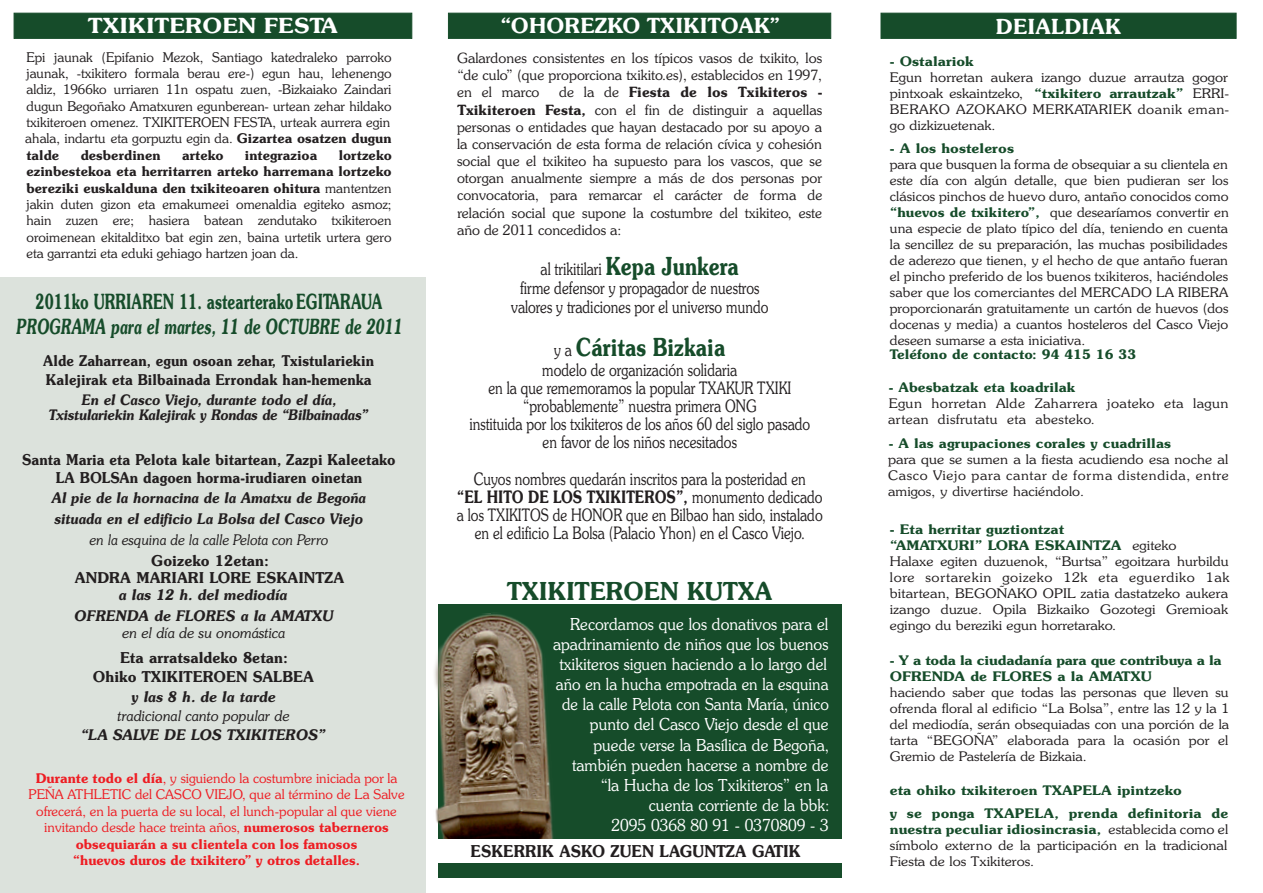
<style>
.page{position:relative;width:1263px;height:893px;background:#fff}
.page>*{position:absolute;margin:0;border:0;box-sizing:border-box;transform-origin:0 0}
.t1{font:600 25.05px "Souvenir IT Cby BT";color:#164c2a;scale:.8 1}
.t2{font:600 25.05px "Souvenir IT Cby BT";color:#164c2a;scale:.95 1}
.t3{font:600 21.15px "Souvenir IT Cby BT";color:#164c2a;scale:.68 1}
.t4{font:italic 600 21.15px "Souvenir IT Cby BT";color:#164c2a;scale:.68 1}
.t5{font:600 21px "Souvenir IT Cby BT";letter-spacing:.01em;color:#fff}
.t6{font:600 21px "Souvenir IT Cby BT";letter-spacing:.01em;color:#fff;scale:1.1 1}
.t7{font:300 17.25px/18.1px "Souvenir IT Cby BT";color:#231f20;scale:.8 1}
.t8{font:300 16.65px/20.1px "Souvenir IT Cby BT";color:#fff;text-align:right;scale:.95 1}
.t9{font:600 16.5px "Souvenir IT Cby BT";color:#231f20;scale:.93 1}
.t10{font:600 15.15px/18.5px "Souvenir IT Cby BT";color:#231f20;text-align:center;scale:.92 1}
.t11{font:600 15.15px/16.8px "Souvenir IT Cby BT";color:#231f20;text-align:center}
.t12{font:600 15px/18.3px "Souvenir IT Cby BT";color:#231f20;scale:.92 1}
.t13{font:italic 600 14.85px/20.5px "Souvenir IT Cby BT";color:#231f20;text-align:center}
.t14{font:italic 600 14.85px/21px "Souvenir IT Cby BT";color:#231f20;scale:.92 1}
.t15{font:italic 300 14.85px "Souvenir IT Cby BT";color:#231f20}
.t16{font:italic 300 14.85px "Souvenir IT Cby BT";color:#231f20;scale:.92 1}
.t17{font:italic 600 14.7px/15.3px "Souvenir IT Cby BT";letter-spacing:-.015em;color:#231f20;text-align:center;scale:.92 1}
.t18{font:300 14.25px/17.2px "Souvenir IT Cby BT";color:#231f20;text-align:justify}
.t19{font:300 13.5px/16.4px "Souvenir IT Cby BT";color:#231f20;text-align:justify}
.t20{font:300 13.5px/16.4px "Souvenir IT Cby BT";color:#ee1d23;text-align:center}
.t21{font:600 13.5px "Souvenir IT Cby BT";color:#231f20}
.t22{font:300 13.35px/16px "Souvenir IT Cby BT";letter-spacing:.01em;color:#231f20;text-align:justify;scale:1.09 1}
.t23{font:300 13.35px/16px "Souvenir IT Cby BT";letter-spacing:.01em;color:#231f20;text-align:justify;scale:1.05 1}
.t24{font:300 13.35px/16px "Souvenir IT Cby BT";letter-spacing:.01em;color:#231f20;text-align:justify;scale:1.07 1}
.t25{font:600 13.35px/16px "Souvenir IT Cby BT";color:#164c2a;scale:1.09 1}
.t26{font:600 13.35px "Souvenir IT Cby BT";color:#164c2a;scale:1.07 1}
.t27{font:600 13.35px "Souvenir IT Cby BT";color:#164c2a;scale:1.05 1}
.s1{font-weight:600}
.s2{font-weight:600;color:#164c2a}
</style>
<div class="page">
<div style="left:0;top:277px;width:426px;height:616px;background:#dce2dc"></div>
<svg style="left:14px;top:13px;width:398px;height:26px;background:#174c2a"></svg>
<svg style="left:448px;top:13px;width:383px;height:26px;background:#174c2a"></svg>
<div style="left:438px;top:604px;width:404px;height:273px;background:#164c2a"></div>
<svg style="left:881px;top:13px;width:355px;height:26px;background:#164c2a"></svg>
<img style="left:434px;top:613px;width:122px;height:227px">
<div style="left:428px;top:840px;width:415px;height:23px;background:#fff"></div>
<h3 class="t6" style="left:88px;top:17px;width:229px">TXIKITEROEN FESTA</h3>
<p class="t19" style="left:25px;top:50px;width:368px">Epi jaunak (Epifanio Mezok, Santiago katedraleko parroko jaunak, -txikitero formala berau ere-) egun hau, lehenengo aldiz, 1966ko urriaren 11n ospatu zuen, -Bizkaiako Zaindari dugun Begoñako Amatxuren egunberean- urtean zehar hildako txikiteroen omenez. TXIKITEROEN FESTA, urteak aurrera egin ahala, indartu eta gorpuztu egin da. <span class="s1">Gizartea osatzen dugun talde</span></p>
<p class="t21" style="left:81px;top:150px;width:81px">desberdinen</p>
<p class="t21" style="left:182px;top:150px;width:43px">arteko</p>
<p class="t21" style="left:245px;top:150px;width:74px">integrazioa</p>
<p class="t19" style="left:26px;top:148px;width:367px;text-indent:312px"><span class="s1">lortzeko ezinbestekoa eta herritarren arteko harremana lortzeko bereziki euskalduna den txikiteoaren ohitura</span> mantentzen jakin duten gizon eta emakumeei omenaldia egiteko asmoz; hain zuzen ere; hasiera batean zendutako txikiteroen oroimenean ekitalditxo bat egin zen, baina urtetik urtera gero eta garrantzi eta eduki gehiago hartzen joan da.</p>
<h2 class="t3" style="left:36px;top:293px;width:512px">2011ko URRIAREN 11. astearterako EGITARAUA</h2>
<h2 class="t4" style="left:17px;top:318px;width:570px">PROGRAMA para el martes, 11 de OCTUBRE de 2011</h2>
<p class="t12" style="left:43px;top:353px;width:361px">Alde Zaharrean, egun osoan zehar, Txistulariekin<br>Kalejirak eta Bilbainada Errondak han-hemenka</p>
<p class="t17" style="left:49px;top:393px;width:349px">En el Casco Viejo, durante todo el día,<br>Txistulariekin Kalejirak y Rondas de “Bilbainadas”</p>
<p class="t10" style="left:22px;top:451px;width:408px">Santa Maria eta Pelota kale bitartean, Zazpi Kaleetako<br>LA BOLSAn dagoen horma-irudiaren oinetan</p>
<p class="t14" style="left:52px;top:488px;width:343px">Al pie de la hornacina de la Amatxu de Begoña situada en el edificio La Bolsa del Casco Viejo</p>
<p class="t16" style="left:89px;top:533px;width:261px">en la esquina de la calle Pelota con Perro</p>
<p class="t11" style="left:75px;top:553px;width:271px">Goizeko 12etan:<br>ANDRA MARIARI LORE ESKAINTZA</p>
<p class="t13" style="left:75px;top:586px;width:261px">a las 12 h. del mediodía<br>OFRENDA de FLORES a la AMATXU</p>
<p class="t15" style="left:122px;top:627px;width:165px">en el día de su onomástica</p>
<p class="t11" style="left:93px;top:650px;width:223px;line-height:19px">Eta arratsaldeko 8etan:<br>Ohiko TXIKITEROEN SALBEA</p>
<p class="t13" style="left:131px;top:688px;width:146px">y las 8 h. de la tarde</p>
<p class="t15" style="left:118px;top:710px;width:173px">tradicional canto popular de</p>
<p class="t13" style="left:81px;top:725px;width:246px">“LA SALVE DE LOS TXIKITEROS”</p>
<p class="t20" style="left:28px;top:771px;width:378px"><span class="s1">Durante todo el día</span>, y siguiendo la costumbre iniciada por la PEÑA ATHLETIC del CASCO VIEJO, que al término de La Salve ofrecerá, en la puerta de su local, el lunch-popular al que viene invitando desde hace treinta años, <span class="s1">numerosos taberneros obsequiarán a su clientela con los famosos<br>“huevos duros de txikitero” y otros detalles.</span></p>
<h3 class="t5" style="left:500px;top:17px;width:281px">“OHOREZKO TXIKITOAK”</h3>
<p class="t18" style="left:457px;top:50px;width:367px">Galardones consistentes en los típicos vasos de txikito, los “de culo” (que proporciona txikito.es), establecidos en 1997, en el marco</p>
<p class="t18" style="left:457px;top:85px;width:367px;text-indent:102px">de la de <span class="s1">Fiesta de los Txikiteros - Txikiteroen Festa,</span> con el fin de distinguir a aquellas personas o entidades que hayan destacado por su apoyo a la conservación de esta forma de relación cívica y cohesión social que el txikiteo ha supuesto para los vascos, que se otorgan anualmente siempre a más de dos personas por convocatoria, para remarcar el carácter de forma de relación social que supone la costumbre del txikiteo, este año de 2011 concedidos a:</p>
<h1 class="t1" style="left:606px;top:256px;width:168px">Kepa Junkera</h1>
<p class="t7" style="left:520px;top:260px;width:301px;line-height:19.8px;text-indent:21px">al trikitilari<br>firme defensor y propagador de nuestros</p>
<p class="t7" style="left:511px;top:299px;width:323px">valores y tradiciones por el universo mundo</p>
<p class="t7" style="left:542px;top:341px;width:245px;line-height:19.8px;text-indent:12px">y a<br>modelo de organización solidaria</p>
<p class="t7" style="left:469px;top:380px;width:428px;text-align:center">en la que rememoramos la popular TXAKUR TXIKI “probablemente” nuestra primera ONG<br>instituida por los txikiteros de los años 60 del siglo pasado en favor de los niños necesitados</p>
<p class="t7" style="left:457px;top:471px;width:459px;text-align:center">Cuyos nombres quedarán inscritos para la posteridad en<br><span class="s1">“EL HITO DE LOS TXIKITEROS”,</span> monumento dedicado a los TXIKITOS de HONOR que en Bilbao han sido, instalado en el edificio La Bolsa (Palacio Yhon) en el Casco Viejo.</p>
<h1 class="t1" style="left:576px;top:337px;width:188px">Cáritas Bizkaia</h1>
<h1 class="t2" style="left:507px;top:581px;width:281px">TXIKITEROEN KUTXA</h1>
<p class="t8" style="left:553px;top:616px;width:292px">Recordamos que los donativos para el apadrinamiento de niños que los buenos txikiteros siguen haciendo a lo largo del año en la hucha empotrada en la esquina de la calle Pelota con Santa María, único punto del Casco Viejo desde el que puede verse la Basílica de Begoña, también pueden hacerse a nombre de “la Hucha de los Txikiteros” en la cuenta corriente de la bbk:<br>2095 0368 80 91 - 0370809 - 3</p>
<p class="t9" style="left:471px;top:845px;width:356px">ESKERRIK ASKO ZUEN LAGUNTZA GATIK</p>
<h3 class="t5" style="left:996px;top:18px;width:127px">DEIALDIAK</h3>
<p class="t25" style="left:890px;top:54px;width:79px">- Ostalariok</p>
<p class="t22" style="left:890px;top:70px;width:313px">Egun horretan aukera izango duzue arrautza gogor pintxoak eskaintzeko, <span class="s2">“txikitero arrautzak”</span> ERRI-BERAKO AZOKAKO MERKATARIEK doanik eman&shy;go dizkizuetenak.</p>
<p class="t25" style="left:890px;top:141px;width:116px">- A los hosteleros</p>
<p class="t23" style="left:890px;top:157px;width:324px">para que busquen la forma de obsequiar a su clientela en este día con algún detalle, que bien pudieran ser los clásicos pinchos de huevo duro, antaño conocidos como <span class="s2">“huevos de txikitero”,</span> que desearíamos convertir en una especie de plato típico del día, teniendo en cuenta la sencillez de su preparación, las muchas posibilidades de aderezo que tienen, y el hecho de que antaño fueran el pincho preferido de los buenos txikiteros, haciéndoles saber que los comerciantes del MERCADO LA RIBERA proporcionarán gratuitamente un cartón de huevos (dos docenas y media) a cuantos hosteleros del Casco Viejo deseen sumarse a esta iniciativa.</p>
<p class="t26" style="left:889px;top:382px;width:176px">- Abesbatzak eta koadrilak</p>
<p class="t22" style="left:888px;top:396px;width:314px">Egun horretan Alde Zaharrera joateko eta lagun artean disfrutatu eta abesteko.</p>
<p class="t26" style="left:889px;top:438px;width:265px">- A las agrupaciones corales y cuadrillas</p>
<p class="t22" style="left:888px;top:453px;width:314px">para que se sumen a la fiesta acudiendo esa noche al Casco Viejo para cantar de forma distendida, entre amigos, y divertirse haciéndolo.</p>
<p class="t22" style="left:890px;top:523px;width:313px;text-align:left"><span class="s2">- Eta herritar guztiontzat<br>“AMATXURI” LORA ESKAINTZA</span> egiteko<br>Halaxe egiten duzuenok, “Burtsa” egoitzara hurbildu lore sortarekin goizeko 12k eta eguerdiko 1ak bitartean, BEGOÑAKO OPIL zatia dastatzeko aukera izango duzue. Opila Bizkaiko Gozotegi Gremioak egingo du bereziki egun horretarako.</p>
<p class="t25" style="left:890px;top:654px;width:306px">- Y a toda la ciudadanía para que contribuya a la<br>OFRENDA de FLORES a la AMATXU</p>
<p class="t24" style="left:890px;top:686px;width:319px">haciendo saber que todas las personas que lleven su ofrenda floral al edificio “La Bolsa”, entre las 12 y la 1 del mediodía, serán obsequiadas con una porción de la tarta “BEGOÑA” elaborada para la ocasión por el Gremio de Pastelería de Bizkaia.</p>
<p class="t25" style="left:890px;top:780px;width:312px;line-height:23.1px">eta ohiko txikiteroen TXAPELA ipintzeko<br>y se ponga TXAPELA, prenda definitoria de</p>
<p class="t22" style="left:890px;top:822px;width:312px"><span class="s2">nuestra peculiar idiosincrasia,</span> establecida como el símbolo externo de la participación en la tradicional Fiesta de los Txikiteros.</p>
<p class="t27" style="left:890px;top:349px;width:236px">Teléfono de contacto: 94 415 16 33</p>
</div>
